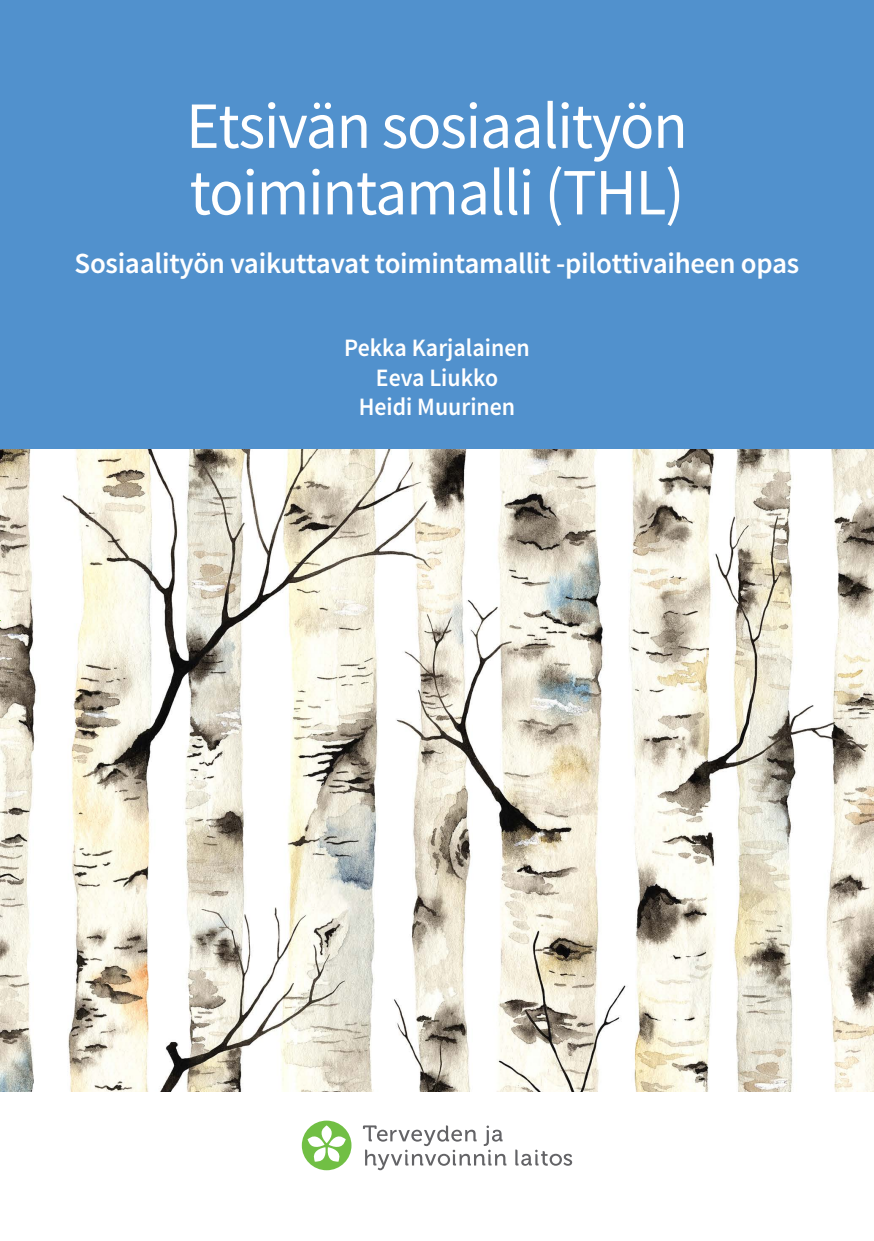
<style>
.page{position:relative;width:874px;height:1241px;background:#fff}
.page>*{position:absolute;margin:0;border:0;box-sizing:border-box;transform-origin:0 0}
.Oppaan_nimi{font:65.98px/66.5px "Source Sans Pro";letter-spacing:-.02em;color:#fff;scale:.96 1}
.Oppaan_nimi-2{font:600 29.22px "Source Sans Pro";letter-spacing:-.01em;color:#fff}
.Kirjoittajat{font:600 25.03px "Source Sans Pro";color:#fff;scale:.95 1}
</style>
<div class="page">
<img style="left:0;top:448px;width:873px;height:643px">
<div style="left:0;top:0;width:873px;height:448px;background:#5191cd"></div>
<div style="left:302px;top:1120px;width:49px;height:49px;background:#71bf44;border-radius:50%"></div>
<svg style="left:307px;top:1125px;width:38px;height:36px"></svg>
<svg style="left:363px;top:1125px;width:209px;height:44px"></svg>
<p class="Oppaan_nimi" style="left:186px;top:94px;width:524px">Etsivän sosiaalityön toimintamalli (THL)</p>
<p class="Oppaan_nimi-2" style="left:75px;top:244px;width:725px">Sosiaalityön vaikuttavat toimintamallit -pilottivaiheen opas</p>
<p class="Kirjoittajat" style="left:344px;top:332px;width:197px">Pekka Karjalainen</p>
<p class="Kirjoittajat" style="left:375px;top:361px;width:130px">Eeva Liukko</p>
<p class="Kirjoittajat" style="left:358px;top:391px;width:166px">Heidi Muurinen</p>
</div>
